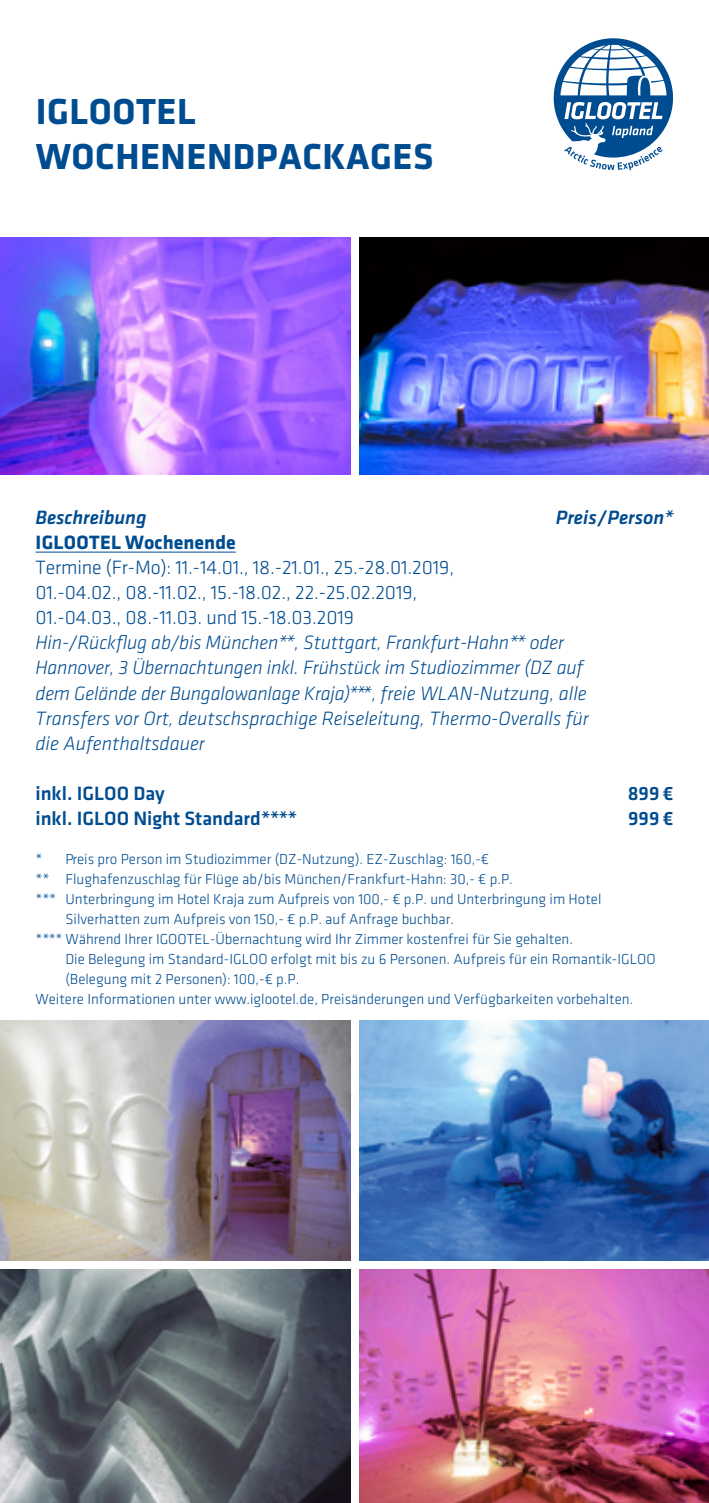
<style>
.page{position:relative;width:709px;height:1503px;background:#fff}
.page>*{position:absolute;margin:0;border:0;box-sizing:border-box;transform-origin:0 0}
.t1{font:37.5px/45px "Klavika Bold Bold OSF";letter-spacing:.015em;color:#004c90}
.t2{font:italic 300 20px/25px "Klavika";letter-spacing:-.005em;color:#004c90}
.t3{font:300 20px/25px "Klavika";letter-spacing:-.005em;color:#004c90}
.t4{font:500 20px/25px "Klavika";color:#004c90}
.t5{font:italic 500 20px "Klavika";color:#004c90}
.t6{font:20px "Klavika Bold Bold OSF";color:#004c90}
.t7{font:300 15px "Klavika";color:#004c90}
</style>
<div class="page">
<svg style="left:553px;top:38px;width:120px;height:132px"></svg>
<hr style="left:36px;top:551px;width:200px;height:1px;background:#004c90">
<img style="left:0;top:1020px;width:350px;height:240px">
<img style="left:359px;top:237px;width:350px;height:237px">
<img style="left:0;top:237px;width:350px;height:237px">
<img style="left:0;top:1269px;width:350px;height:233px">
<img style="left:359px;top:1269px;width:350px;height:233px">
<img style="left:359px;top:1020px;width:350px;height:240px">
<h1 class="t1" style="left:36px;top:89px;width:399px">IGLOOTEL<br>WOCHENENDPACKAGES</h1>
<h2 class="t5" style="left:556px;top:507px;width:119px">Preis/Person*</h2>
<h2 class="t5" style="left:35px;top:507px;width:113px">Beschreibung</h2>
<h2 class="t6" style="left:36px;top:532px;width:202px">IGLOOTEL Wochenende</h2>
<h2 class="t3" style="left:35px;top:555px;width:420px">Termine (Fr-Mo): 11.-14.01., 18.-21.01., 25.-28.01.2019,<br>01.-04.02., 08.-11.02., 15.-18.02., 22.-25.02.2019,<br>01.-04.03., 08.-11.03. und 15.-18.03.2019</h2>
<p class="t2" style="left:35px;top:630px;width:555px">Hin-/Rückflug ab/bis München**, Stuttgart, Frankfurt-Hahn** oder Hannover, 3 Übernachtungen inkl. Frühstück im Studiozimmer (DZ auf dem Gelände der Bungalowanlage Kraja)***, freie WLAN-Nutzung, alle Transfers vor Ort, deutschsprachige Reiseleitung, Thermo-Overalls für die Aufenthaltsdauer</p>
<h2 class="t4" style="left:35px;top:780px;width:263px">inkl. IGLOO Day<br>inkl. IGLOO Night Standard****</h2>
<h2 class="t4" style="left:627px;top:780px;width:47px">899 €<br>999 €</h2>
<p class="t7" style="left:35px;top:851px;width:455px">* Preis pro Person im Studiozimmer (DZ-Nutzung). EZ-Zuschlag: 160,-€</p>
<p class="t7" style="left:35px;top:871px;width:479px">** Flughafenzuschlag für Flüge ab/bis München/Frankfurt-Hahn: 30,- € p.P.</p>
<p class="t7" style="left:35px;top:891px;width:567px">*** Unterbringung im Hotel Kraja zum Aufpreis von 100,- € p.P. und Unterbringung im Hotel</p>
<p class="t7" style="left:65px;top:911px;width:390px">Silverhatten zum Aufpreis von 150,- € p.P. auf Anfrage buchbar.</p>
<p class="t7" style="left:35px;top:931px;width:539px">**** Während Ihrer IGOOTEL-Übernachtung wird Ihr Zimmer kostenfrei für Sie gehalten.</p>
<p class="t7" style="left:65px;top:951px;width:591px">Die Belegung im Standard-IGLOO erfolgt mit bis zu 6 Personen. Aufpreis für ein Romantik-IGLOO</p>
<p class="t7" style="left:65px;top:971px;width:235px">(Belegung mit 2 Personen): 100,-€ p.P.</p>
<p class="t7" style="left:35px;top:991px;width:599px">Weitere Informationen unter www.iglootel.de, Preisänderungen und Verfügbarkeiten vorbehalten.</p>
</div>
